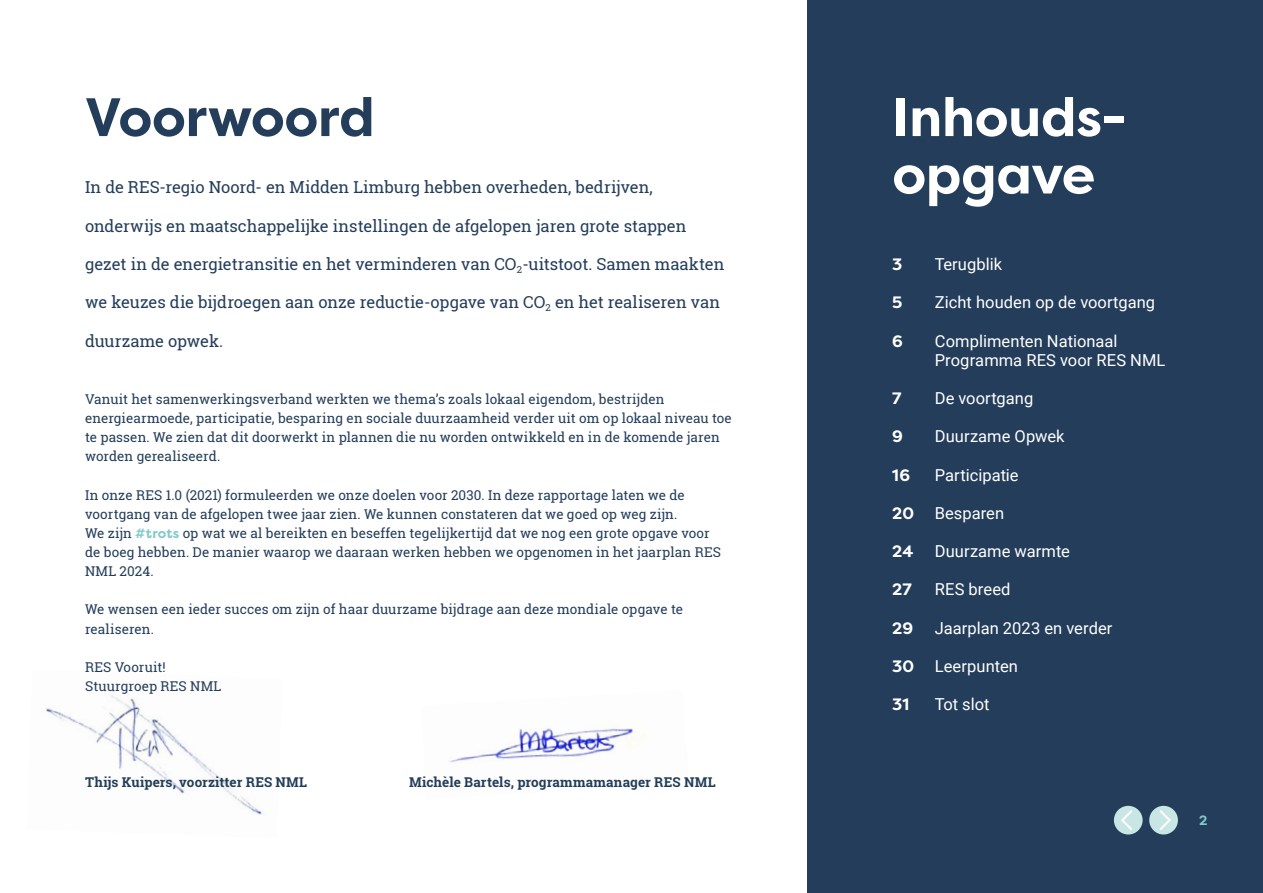
<style>
.page{position:relative;width:1263px;height:893px;background:#fff}
.page>*{position:absolute;margin:0;border:0;box-sizing:border-box;transform-origin:0 0}
.t1{font:700 54px/57.4px "Filson Pro";letter-spacing:-.01em;color:#fff}
.t2{font:700 54px "Filson Pro";letter-spacing:-.005em;color:#233d5a}
.t3{font:16.5px "Roboto Slab";letter-spacing:-.005em;color:#233d5a}
.t4{font:16.5px/19.2px "Roboto";letter-spacing:.005em;color:#fff}
.t5{font:700 16.5px "Filson Pro";color:#fff}
.t6{font:13.5px/19.2px "Roboto Slab";letter-spacing:.005em;color:#233d5a}
.t7{font:700 13.5px "Roboto Slab";letter-spacing:.01em;color:#233d5a}
.t8{font:700 13.5px "Filson Pro";color:#82cac9}
.s1{font-family:"Filson Pro";font-weight:700;color:#82cac9}
.s2{font-family:"Filson Pro";font-weight:700}
</style>
<div class="page">
<img style="left:450px;top:728px;width:186px;height:35px">
<img style="left:46px;top:695px;width:216px;height:120px">
<div style="left:807px;top:0;width:456px;height:893px;background:#233d5a"></div>
<div style="left:1114px;top:806px;width:28px;height:28px;background:#c8e6e4;border-radius:50%"></div>
<svg style="left:1121px;top:810px;width:11px;height:20px"></svg>
<div style="left:1149px;top:806px;width:29px;height:28px;background:#c8e6e4;border-radius:50%"></div>
<svg style="left:1159px;top:810px;width:12px;height:20px"></svg>
<h1 class="t2" style="left:85px;top:83px;width:291px">Voorwoord</h1>
<p class="t3" style="left:85px;top:176px;width:569px">In de RES-regio Noord- en Midden Limburg hebben overheden, bedrijven,</p>
<p class="t3" style="left:85px;top:214px;width:603px">onderwijs en maatschappelijke instellingen de afgelopen jaren grote stappen</p>
<p class="t3" style="left:85px;top:253px;width:641px">gezet in de energietransitie en het verminderen van CO<sub>2</sub>-uitstoot. Samen maakten</p>
<p class="t3" style="left:85px;top:291px;width:636px">we keuzes die bijdroegen aan onze reductie-opgave van CO<sub>2</sub> en het realiseren van</p>
<p class="t3" style="left:85px;top:329px;width:140px">duurzame opwek.</p>
<p class="t6" style="left:85px;top:389px;width:648px">Vanuit het samenwerkingsverband werkten we thema’s zoals lokaal eigendom, bestrijden energiearmoede, participatie, besparing en sociale duurzaamheid verder uit om op lokaal niveau toe te passen. We zien dat dit doorwerkt in plannen die nu worden ontwikkeld en in de komende jaren worden gerealiseerd.</p>
<p class="t6" style="left:85px;top:485px;width:637px">In onze RES 1.0 (2021) formuleerden we onze doelen voor 2030. In deze rapportage laten we de voortgang van de afgelopen twee jaar zien. We kunnen constateren dat we goed op weg zijn.<br>We zijn <span class="s1">#trots</span> op wat we al bereikten en beseffen tegelijkertijd dat we nog een grote opgave voor de boeg hebben. De manier waarop we daaraan werken hebben we opgenomen in het jaarplan RES NML 2024.</p>
<p class="t6" style="left:85px;top:600px;width:600px">We wensen een ieder succes om zijn of haar duurzame bijdrage aan deze mondiale opgave te realiseren.</p>
<p class="t6" style="left:85px;top:657px;width:138px">RES Vooruit!<br>Stuurgroep RES NML</p>
<p class="t7" style="left:85px;top:772px;width:224px">Thijs Kuipers, voorzitter RES NML</p>
<p class="t7" style="left:409px;top:772px;width:308px">Michèle Bartels, programmamanager RES NML</p>
<h1 class="t1" style="left:892px;top:89px;width:229px">Inhouds&shy;opgave</h1>
<p class="t5" style="left:892px;top:254px;width:12px">3</p>
<p class="t4" style="left:935px;top:254px;width:69px">Terugblik</p>
<p class="t5" style="left:892px;top:292px;width:12px">5</p>
<p class="t4" style="left:935px;top:292px;width:222px">Zicht houden op de voortgang</p>
<p class="t5" style="left:892px;top:330px;width:12px">6</p>
<p class="t4" style="left:935px;top:330px;width:232px">Complimenten Nationaal<br>Programma RES voor RES NML</p>
<p class="t5" style="left:892px;top:388px;width:11px">7</p>
<p class="t4" style="left:935px;top:388px;width:100px">De voortgang</p>
<p class="t5" style="left:892px;top:426px;width:12px">9</p>
<p class="t4" style="left:935px;top:426px;width:131px">Duurzame Opwek</p>
<p class="t5" style="left:892px;top:464px;width:19px">16</p>
<p class="t4" style="left:935px;top:464px;width:85px">Participatie</p>
<p class="t5" style="left:892px;top:503px;width:23px">20</p>
<p class="t4" style="left:935px;top:503px;width:71px">Besparen</p>
<p class="t5" style="left:892px;top:541px;width:22px">24</p>
<p class="t4" style="left:935px;top:541px;width:137px">Duurzame warmte</p>
<p class="t5" style="left:892px;top:579px;width:21px">27</p>
<p class="t4" style="left:935px;top:579px;width:77px">RES breed</p>
<p class="t5" style="left:892px;top:617px;width:22px">29</p>
<p class="t4" style="left:935px;top:617px;width:179px">Jaarplan 2023 en verder</p>
<p class="t4" style="left:892px;top:656px;width:127px"><span class="s2">30</span> Leerpunten</p>
<p class="t5" style="left:892px;top:694px;width:19px">31</p>
<p class="t4" style="left:935px;top:694px;width:56px">Tot slot</p>
<p class="t8" style="left:1199px;top:812px;width:10px">2</p>
</div>
